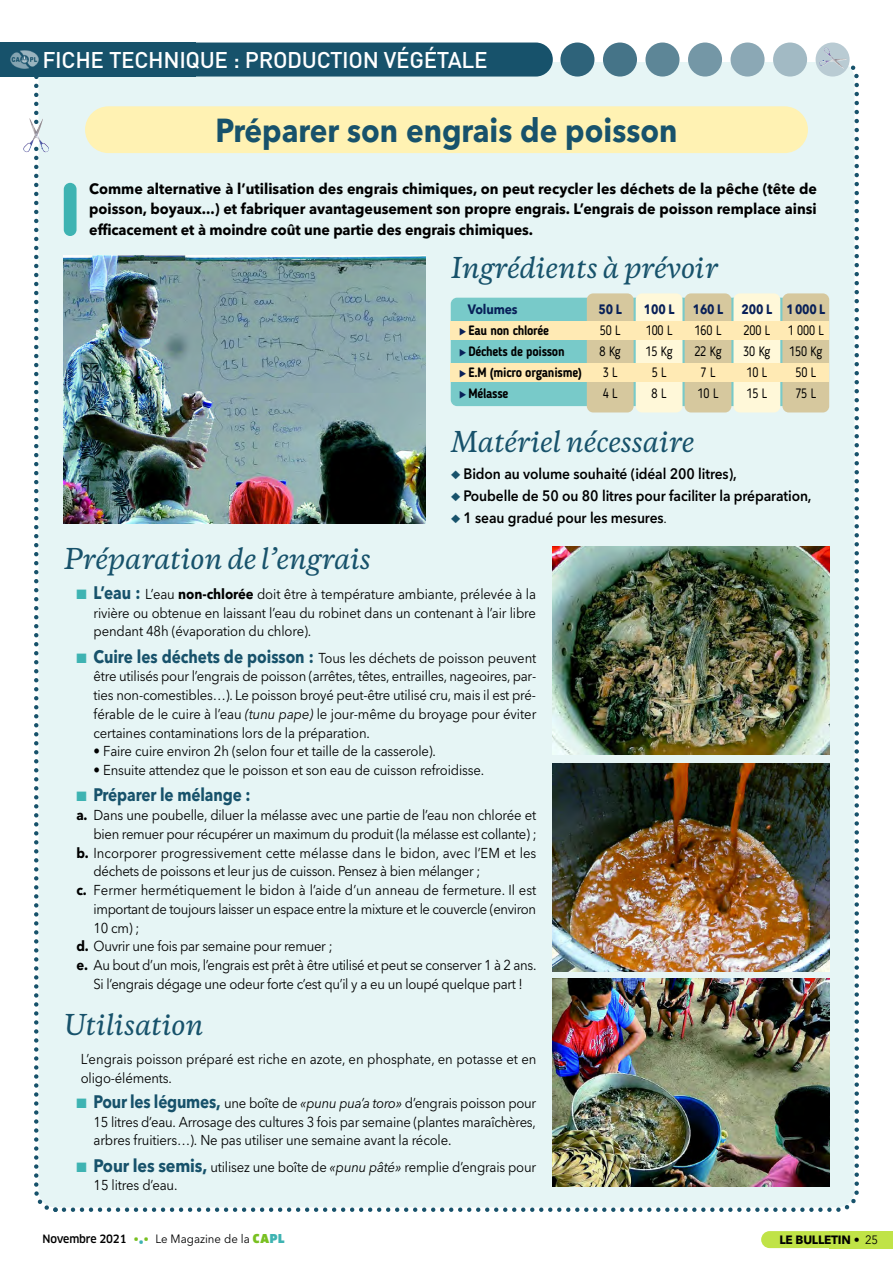
<style>
.page{position:relative;width:893px;height:1263px;background:#fff}
.page>*{position:absolute;margin:0;border:0;box-sizing:border-box;transform-origin:0 0}
.t1{font:700 33px "Avenir Next LT Pro";color:#17526b;scale:.9 1}
.t2{font:italic 500 27px "Copernicus";letter-spacing:-.005em;color:#17526b;scale:.95 1}
.t3{font:500 22.5px "DIN";letter-spacing:-.015em;color:#fff}
.t4{font:700 18px "Avenir Next LT Pro";letter-spacing:-.005em;color:#17526b;scale:.85 1}
.t5{font:700 15px/20.2px "Avenir Next LT Pro";letter-spacing:-.005em;color:#000;text-align:justify;scale:.95 1}
.t6{font:600 15px "Avenir Next LT Pro";letter-spacing:-.005em;color:#000;scale:.92 1}
.t7{font:14.25px/18.8px "Avenir Next LT Pro";letter-spacing:-.01em;color:#000;text-align:justify;scale:.92 1}
.t8{font:14.25px "Avenir Next LT Pro";letter-spacing:-.03em;color:#000;scale:.92 1}
.t9{font:13.5px/21px "Blogger Sans";letter-spacing:-.01em;color:#000;text-align:center;scale:.9 1}
.t10{font:700 13.5px "Blogger Sans";letter-spacing:-.02em;color:#000;scale:.9 1}
.t11{font:700 13.5px "Avenir Next LT Pro";letter-spacing:-.015em;color:#082058;scale:.85 1}
.t12{font:700 13.5px "Avenir Next LT Pro";letter-spacing:-.015em;color:#082058;scale:.9 1}
.t13{font:12px "Avenir Next LT Pro";color:#000;scale:.95 1}
.t14{font:700 12px "Avenir Next LT Pro";letter-spacing:-.02em;color:#000}
.s1{color:#082058}
.s2{color:#17526b}
.s3{font-weight:400;font-size:14.25px}
.s4{color:#3eb3b2}
.s5{font-weight:700;font-size:18px;color:#17526b}
.s6{font-weight:700}
.s7{font-style:italic}
.s8{font-family:"Clan";font-weight:500;font-size:11.25px}
.s9{font-family:"Clan";font-weight:500;color:#79c021}
.s10{font-family:"Clan";font-weight:500;color:#3eb3b2}
.s11{font-family:"Clan OT";font-weight:900;color:#79c021}
.s12{font-family:"Clan OT";font-weight:900;color:#3eb3b2}
.s13{font-weight:400}
</style>
<div class="page">
<div style="left:34px;top:55px;width:825px;height:1157px;background:#e6f5f5"></div>
<svg style="left:53px;top:1207px;width:5px;height:5px"></svg>
<div style="left:553px;top:43px;width:297px;height:19px;background:#fff"></div>
<div style="left:761px;top:1231px;width:132px;height:17px;background:#c0e347"></div>
<div style="left:85px;top:106px;width:723px;height:47px;background:#fff2b3;border-radius:23px"></div>
<div style="left:0;top:43px;width:196px;height:34px;background:#17526b"></div>
<img style="left:11px;top:51px;width:28px;height:17px">
<div style="left:43px;top:43px;width:510px;height:34px;background:#17526b;border-radius:17px"></div>
<div style="left:560px;top:43px;width:34px;height:34px;background:#2e637a;border-radius:17px"></div>
<div style="left:603px;top:43px;width:34px;height:34px;background:#457488;border-radius:17px"></div>
<div style="left:645px;top:43px;width:34px;height:34px;background:#5d8697;border-radius:17px"></div>
<div style="left:688px;top:43px;width:34px;height:34px;background:#7497a6;border-radius:17px"></div>
<div style="left:730px;top:43px;width:35px;height:34px;background:#8ba8b5;border-radius:17px"></div>
<div style="left:773px;top:43px;width:34px;height:34px;background:#a2bac4;border-radius:17px"></div>
<div style="left:816px;top:43px;width:34px;height:34px;background:#b9cbd3;border-radius:17px"></div>
<img style="left:819px;top:48px;width:28px;height:21px">
<img style="left:64px;top:255px;width:361px;height:268px">
<div style="left:64px;top:183px;width:13px;height:53px;background:#3eb3b2;border-radius:6px"></div>
<img style="left:553px;top:546px;width:276px;height:209px">
<img style="left:553px;top:763px;width:276px;height:209px">
<img style="left:553px;top:978px;width:276px;height:208px">
<img style="left:23px;top:118px;width:26px;height:34px">
<div style="left:451px;top:298px;width:374px;height:108px;background:#78cac9;border-radius:6px"></div>
<div style="left:587px;top:293px;width:47px;height:119px;background:#d6c89e;border-radius:6px"></div>
<div style="left:636px;top:293px;width:46px;height:119px;background:#fff8d9;border-radius:6px"></div>
<div style="left:685px;top:293px;width:46px;height:119px;background:#d6c89e;border-radius:6px"></div>
<div style="left:733px;top:293px;width:47px;height:119px;background:#fff8d9;border-radius:6px"></div>
<div style="left:782px;top:293px;width:47px;height:119px;background:#d6c89e;border-radius:6px"></div>
<div style="left:451px;top:322px;width:378px;height:18px;background:#ffeab4"></div>
<div style="left:451px;top:364px;width:378px;height:18px;background:#ffeab4"></div>
<h3 class="t3" style="left:43px;top:47px;width:447px">FICHE TECHNIQUE : PRODUCTION VÉGÉTALE</h3>
<h1 class="t1" style="left:216px;top:118px;width:515px">Préparer son engrais de poisson</h1>
<p class="t5" style="left:89px;top:181px;width:767px">Comme alternative à l’utilisation des engrais chimiques, on peut recycler les déchets de la pêche (tête de poisson, boyaux...) et fabriquer avantageusement son propre engrais. L’engrais de poisson remplace ainsi efficacement et à moindre coût une partie des engrais chimiques.</p>
<h2 class="t2" style="left:451px;top:257px;width:283px">Ingrédients à prévoir</h2>
<p class="t12" style="left:468px;top:305px;width:57px">Volumes</p>
<p class="t10" style="left:459px;top:322px;width:101px"><span class="s1">◆</span> Eau non chlorée</p>
<p class="t10" style="left:459px;top:343px;width:119px"><span class="s1">◆</span> Déchets de poisson</p>
<p class="t10" style="left:459px;top:364px;width:138px"><span class="s1">◆</span> E.M (micro organisme)</p>
<p class="t10" style="left:459px;top:385px;width:56px"><span class="s1">◆</span> Mélasse</p>
<p class="t11" style="left:599px;top:305px;width:29px">50 L</p>
<p class="t9" style="left:599px;top:320px;width:25px;text-align:left">50 L<br>8 Kg<br>3 L<br>4 L</p>
<p class="t11" style="left:644px;top:305px;width:37px">100 L</p>
<p class="t9" style="left:645px;top:320px;width:32px">100 L<br>15 Kg<br>5 L<br>8 L</p>
<p class="t11" style="left:693px;top:305px;width:37px">160 L</p>
<p class="t9" style="left:694px;top:320px;width:32px">160 L<br>22 Kg<br>7 L<br>10 L</p>
<p class="t11" style="left:742px;top:305px;width:37px">200 L</p>
<p class="t9" style="left:743px;top:320px;width:32px;text-align:left">200 L<br>30 Kg<br>10 L<br>15 L</p>
<p class="t11" style="left:786px;top:305px;width:47px">1000 L</p>
<p class="t9" style="left:788px;top:320px;width:42px">1 000 L<br>150 Kg<br>50 L<br>75 L</p>
<h2 class="t2" style="left:451px;top:431px;width:258px">Matériel nécessaire</h2>
<p class="t6" style="left:451px;top:468px;width:312px"><span class="s2">◆</span> Bidon au volume souhaité (idéal 200 litres),</p>
<p class="t6" style="left:451px;top:491px;width:394px"><span class="s2">◆</span> Poubelle de 50 ou 80 litres pour faciliter la préparation,</p>
<p class="t6" style="left:451px;top:513px;width:236px"><span class="s2">◆</span> 1 seau gradué pour les mesures<span class="s3">.</span></p>
<h2 class="t2" style="left:64px;top:548px;width:325px">Préparation de l’engrais</h2>
<p class="t7" style="left:94px;top:586px;width:483px;text-indent:-17px"><span class="s4">■</span> <span class="s5">L’eau :</span> L’eau <span class="s6">non-chlorée</span> doit être à température ambiante, prélevée à la rivière ou obtenue en laissant l’eau du robinet dans un contenant à l’air libre pendant 48h (évaporation du chlore).</p>
<p class="t7" style="left:94px;top:650px;width:483px;text-indent:-17px"><span class="s4">■</span> <span class="s5">Cuire les déchets de poisson :</span> Tous les déchets de poisson peuvent être utilisés pour l’engrais de poisson (arrêtes, têtes, entrailles, nageoires, par&shy;ties non-comestibles…). Le poisson broyé peut-être utilisé cru, mais il est pré&shy;férable de le cuire à l’eau <span class="s7">(tunu pape)</span> le jour-même du broyage pour éviter certaines contaminations lors de la préparation.</p>
<p class="t7" style="left:94px;top:744px;width:374px">• Faire cuire environ 2h (selon four et taille de la casserole).</p>
<p class="t7" style="left:94px;top:762px;width:426px">• Ensuite attendez que le poisson et son eau de cuisson refroidisse.</p>
<p class="t4" style="left:77px;top:788px;width:206px"><span class="s4">■</span> Préparer le mélange :</p>
<p class="t7" style="left:77px;top:807px;width:501px"><span class="s6">a.</span> Dans une poubelle, diluer la mélasse avec une partie de l’eau non chlorée et</p>
<p class="t7" style="left:94px;top:826px;width:483px">bien remuer pour récupérer un maximum du produit (la mélasse est collante) ;</p>
<p class="t7" style="left:77px;top:845px;width:501px"><span class="s6">b.</span> Incorporer progressivement cette mélasse dans le bidon, avec l’EM et les</p>
<p class="t7" style="left:94px;top:863px;width:422px">déchets de poissons et leur jus de cuisson. Pensez à bien mélanger ;</p>
<p class="t7" style="left:77px;top:882px;width:501px"><span class="s6">c.</span> Fermer hermétiquement le bidon à l’aide d’un anneau de fermeture. Il est</p>
<p class="t8" style="left:94px;top:904px;width:482px">important de toujours laisser un espace entre la mixture et le couvercle (environ</p>
<p class="t7" style="left:94px;top:920px;width:51px">10 cm) ;</p>
<p class="t7" style="left:77px;top:939px;width:280px"><span class="s6">d.</span> Ouvrir une fois par semaine pour remuer ;</p>
<p class="t7" style="left:77px;top:957px;width:501px"><span class="s6">e.</span> Au bout d’un mois, l’engrais est prêt à être utilisé et peut se conserver 1 à 2 ans.</p>
<p class="t7" style="left:94px;top:976px;width:468px">Si l’engrais dégage une odeur forte c’est qu’il y a eu un loupé quelque part !</p>
<h2 class="t2" style="left:64px;top:1013px;width:149px">Utilisation</h2>
<p class="t7" style="left:81px;top:1051px;width:497px">L’engrais poisson préparé est riche en azote, en phosphate, en potasse et en oligo-éléments.</p>
<p class="t7" style="left:94px;top:1095px;width:483px;text-indent:-17px"><span class="s4">■</span> <span class="s5">Pour les légumes,</span> une boîte de <span class="s7">«punu pua’a toro»</span> d’engrais poisson pour 15 litres d’eau. Arrosage des cultures 3 fois par semaine (plantes maraîchères, arbres fruitiers…). Ne pas utiliser une semaine avant la récole.</p>
<p class="t7" style="left:94px;top:1159px;width:483px;text-indent:-17px"><span class="s4">■</span> <span class="s5">Pour les semis,</span> utilisez une boîte de <span class="s7">«punu pâté»</span> remplie d’engrais pour<br>15 litres d’eau.</p>
<p class="t13" style="left:43px;top:1234px;width:256px"><span class="s8">Novembre 2021</span> <span class="s9">•</span><span class="s10">•</span><span class="s9">•</span> Le Magazine de la <span class="s11">CA</span><span class="s12">PL</span></p>
<p class="t14" style="left:779px;top:1235px;width:100px">LE BULLETIN • <span class="s13">25</span></p>
</div>
